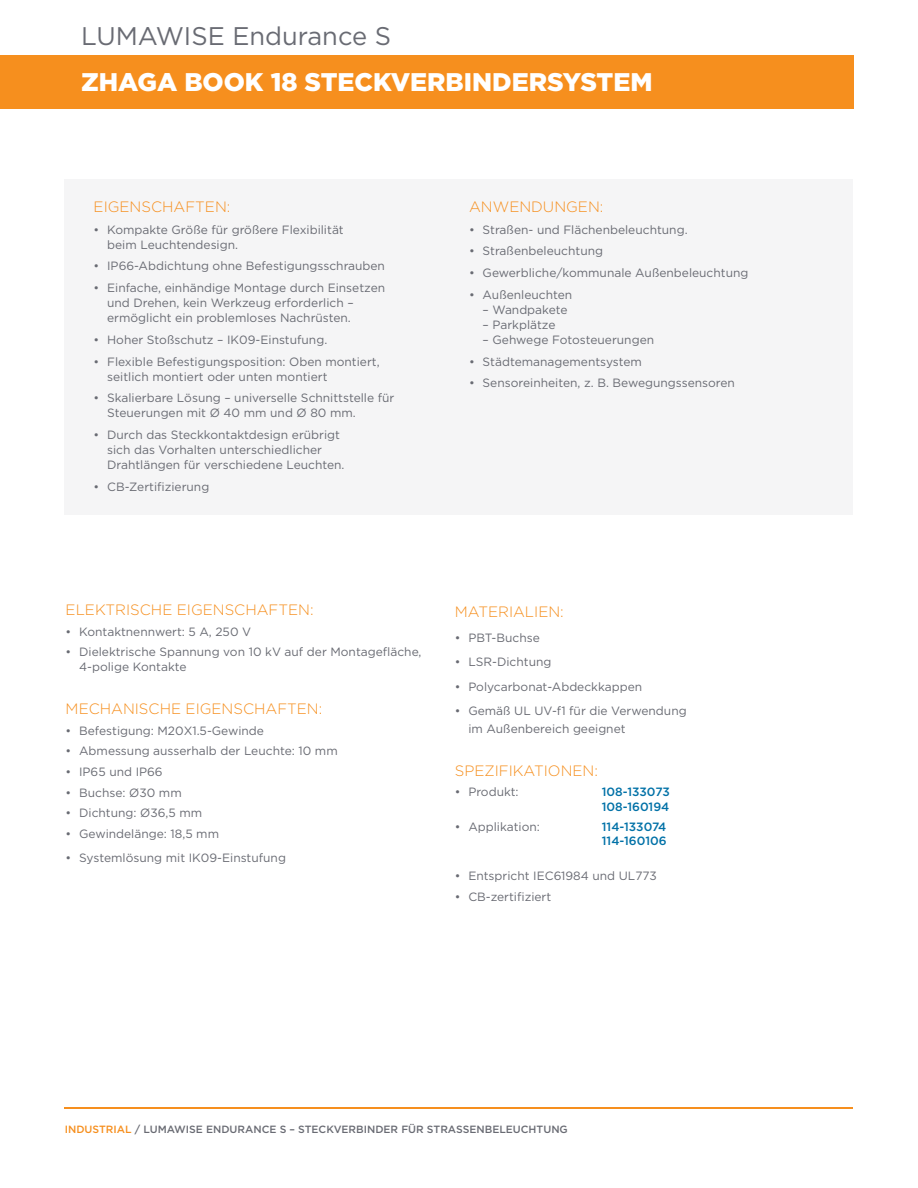
<style>
.page{position:relative;width:918px;height:1188px;background:#fff}
.page>*{position:absolute;margin:0;border:0;box-sizing:border-box;transform-origin:0 0}
.B_Body_Headline_2_Orange{font:900 25.5px "Gotham";color:#fff}
.B_Body_Headline_2_Orange-2{font:25.5px "Gotham";color:#696b73}
.B_Body_Bullet{font:300 15px "Gotham";color:#f68f1e}
.B_Body_Copy_Subhead{font:300 15px "Gotham";color:#f68f1e}
.Ps_Body_Bullet{font:300 15px "Gotham";color:#f68f1e}
.B_Body_Bullet-2{font:12px/15px "Gotham";color:#696b73}
.t1{font:500 12px/14.2px "Gotham";color:#0071a7}
.t2{font:500 10.5px "Gotham";color:#696b73}
.s1{color:#f68f1e}
</style>
<div class="page">
<hr style="left:65px;top:1107px;width:788px;height:1px;background:#f68f1e">
<div style="left:65px;top:179px;width:788px;height:336px;background:#f5f5f6"></div>
<div style="left:0;top:55px;width:854px;height:54px;background:#f68f1e"></div>
<p class="B_Body_Headline_2_Orange-2" style="left:81px;top:20px;width:312px">LUMAWISE Endurance S</p>
<p class="B_Body_Headline_2_Orange" style="left:81px;top:64px;width:573px">ZHAGA BOOK 18 STECKVERBINDERSYSTEM</p>
<p class="B_Body_Copy_Subhead" style="left:94px;top:197px;width:138px">EIGENSCHAFTEN:</p>
<p class="B_Body_Bullet-2" style="left:107px;top:222px;width:238px;text-indent:-14px">• Kompakte Größe für größere Flexibilität beim Leuchtendesign.</p>
<p class="B_Body_Bullet-2" style="left:94px;top:258px;width:293px">• IP66-Abdichtung ohne Befestigungsschrauben</p>
<p class="B_Body_Bullet-2" style="left:107px;top:280px;width:280px;text-indent:-14px">• Einfache, einhändige Montage durch Einsetzen und Drehen, kein Werkzeug erforderlich – ermöglicht ein problemloses Nachrüsten.</p>
<p class="B_Body_Bullet-2" style="left:94px;top:332px;width:235px">• Hoher Stoßschutz – IK09-Einstufung.</p>
<p class="B_Body_Bullet-2" style="left:107px;top:354px;width:274px;text-indent:-14px">• Flexible Befestigungsposition: Oben montiert, seitlich montiert oder unten montiert</p>
<p class="B_Body_Bullet-2" style="left:107px;top:390px;width:289px;text-indent:-14px">• Skalierbare Lösung – universelle Schnittstelle für<br>Steuerungen mit Ø 40 mm und Ø 80 mm.</p>
<p class="B_Body_Bullet-2" style="left:107px;top:427px;width:239px;text-indent:-14px">• Durch das Steckkontaktdesign erübrigt sich das Vorhalten unterschiedlicher<br>Drahtlängen für verschiedene Leuchten.</p>
<p class="B_Body_Bullet-2" style="left:94px;top:479px;width:117px">• CB-Zertifizierung</p>
<p class="B_Body_Copy_Subhead" style="left:469px;top:197px;width:136px">ANWENDUNGEN:</p>
<p class="B_Body_Bullet-2" style="left:469px;top:222px;width:220px">• Straßen- und Flächenbeleuchtung.</p>
<p class="B_Body_Bullet-2" style="left:469px;top:243px;width:135px">• Straßenbeleuchtung</p>
<p class="B_Body_Bullet-2" style="left:469px;top:265px;width:281px">• Gewerbliche/kommunale Außenbeleuchtung</p>
<p class="B_Body_Bullet-2" style="left:469px;top:287px;width:105px">• Außenleuchten</p>
<p class="B_Body_Bullet-2" style="left:483px;top:302px;width:87px">– Wandpakete</p>
<p class="B_Body_Bullet-2" style="left:483px;top:317px;width:74px">– Parkplätze</p>
<p class="B_Body_Bullet-2" style="left:483px;top:332px;width:173px">– Gehwege Fotosteuerungen</p>
<p class="B_Body_Bullet-2" style="left:469px;top:354px;width:174px">• Städtemanagementsystem</p>
<p class="B_Body_Bullet-2" style="left:469px;top:375px;width:267px">• Sensoreinheiten, z. B. Bewegungssensoren</p>
<p class="B_Body_Bullet" style="left:66px;top:600px;width:250px">ELEKTRISCHE EIGENSCHAFTEN:</p>
<p class="B_Body_Bullet-2" style="left:66px;top:624px;width:187px">• Kontaktnennwert: 5 A, 250 V</p>
<p class="B_Body_Bullet-2" style="left:79px;top:645px;width:344px;line-height:14.2px;text-indent:-14px">• Dielektrische Spannung von 10 kV auf der Montagefläche,<br>4-polige Kontakte</p>
<p class="B_Body_Bullet" style="left:66px;top:699px;width:258px">MECHANISCHE EIGENSCHAFTEN:</p>
<p class="B_Body_Bullet-2" style="left:66px;top:723px;width:200px">• Befestigung: M20X1.5-Gewinde</p>
<p class="B_Body_Bullet-2" style="left:66px;top:743px;width:274px">• Abmessung ausserhalb der Leuchte: 10 mm</p>
<p class="B_Body_Bullet-2" style="left:66px;top:764px;width:99px">• IP65 und IP66</p>
<p class="B_Body_Bullet-2" style="left:66px;top:785px;width:118px">• Buchse: Ø30 mm</p>
<p class="B_Body_Bullet-2" style="left:66px;top:805px;width:138px">• Dichtung: Ø36,5 mm</p>
<p class="B_Body_Bullet-2" style="left:66px;top:826px;width:155px">• Gewindelänge: 18,5 mm</p>
<p class="B_Body_Bullet-2" style="left:66px;top:850px;width:222px">• Systemlösung mit IK09-Einstufung</p>
<p class="B_Body_Copy_Subhead" style="left:455px;top:602px;width:110px">MATERIALIEN:</p>
<p class="B_Body_Bullet-2" style="left:455px;top:630px;width:86px">• PBT-Buchse</p>
<p class="B_Body_Bullet-2" style="left:455px;top:654px;width:98px">• LSR-Dichtung</p>
<p class="B_Body_Bullet-2" style="left:455px;top:679px;width:189px">• Polycarbonat-Abdeckkappen</p>
<p class="B_Body_Bullet-2" style="left:468px;top:701px;width:220px;line-height:18px;text-indent:-14px">• Gemäß UL UV-f1 für die Verwendung im Außenbereich geeignet</p>
<p class="Ps_Body_Bullet" style="left:455px;top:761px;width:145px">SPEZIFIKATIONEN:</p>
<p class="B_Body_Bullet-2" style="left:455px;top:784px;width:65px">• Produkt:</p>
<p class="t1" style="left:602px;top:785px;width:69px">108-133073<br>108-160194</p>
<p class="B_Body_Bullet-2" style="left:455px;top:819px;width:87px">• Applikation:</p>
<p class="t1" style="left:602px;top:820px;width:66px">114-133074<br>114-160106</p>
<p class="B_Body_Bullet-2" style="left:455px;top:868px;width:203px">• Entspricht IEC61984 und UL773</p>
<p class="B_Body_Bullet-2" style="left:455px;top:889px;width:98px">• CB-zertifiziert</p>
<p class="t2" style="left:65px;top:1123px;width:505px"><span class="s1">INDUSTRIAL</span> / LUMAWISE ENDURANCE S – STECKVERBINDER FÜR STRASSENBELEUCHTUNG</p>
</div>
